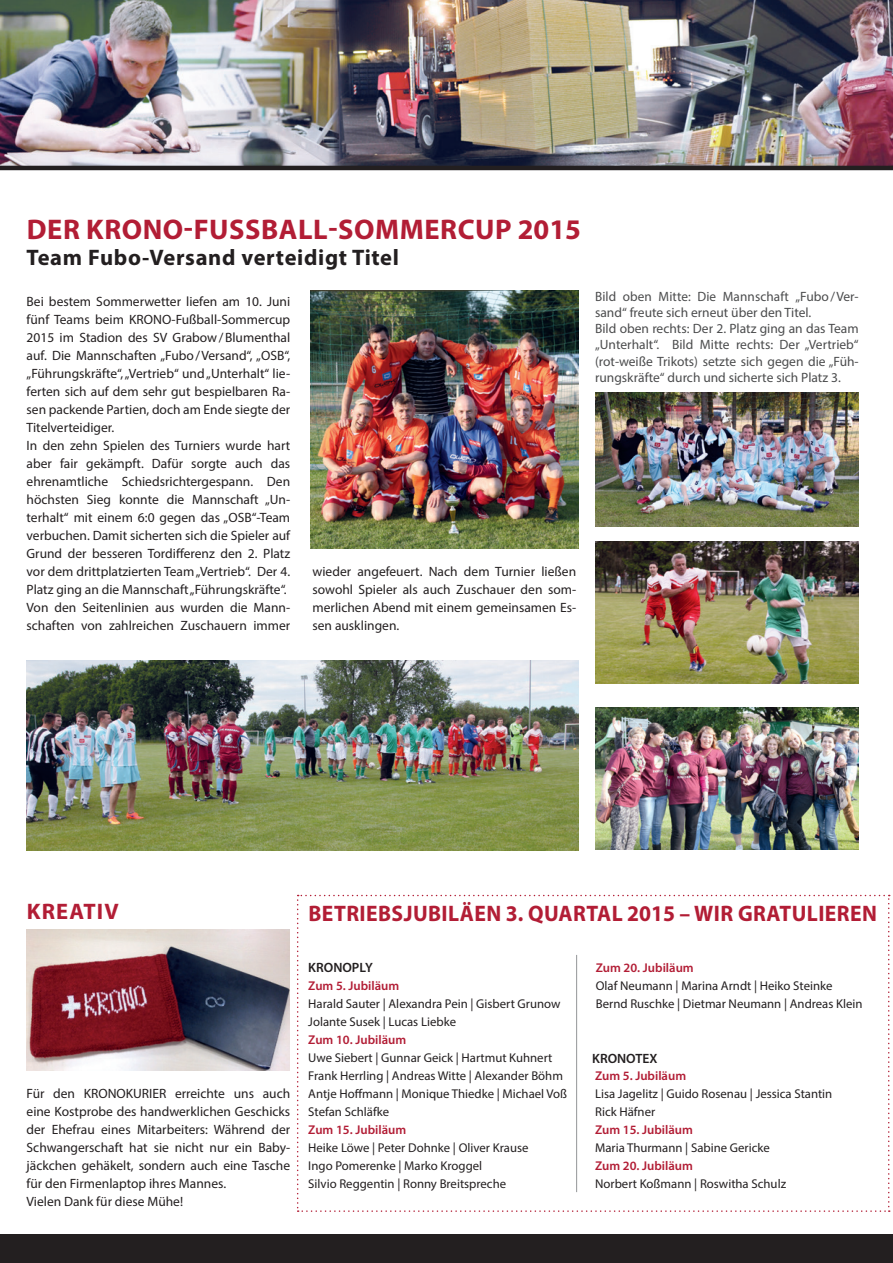
<style>
.page{position:relative;width:893px;height:1263px;background:#fff}
.page>*{position:absolute;margin:0;border:0;box-sizing:border-box;transform-origin:0 0}
.t1{font:700 28.5px "Myriad Pro";letter-spacing:.02em;color:#b21d35}
.t2{font:700 22.5px "Myriad Pro";letter-spacing:.02em;color:#b21d35;scale:.96 1}
.t3{font:700 22.5px "Myriad Pro";letter-spacing:.03em;color:#231f20}
.t4{font:700 22.5px "Myriad Pro";letter-spacing:.05em;color:#b21d35}
.t5{font:13.5px/18px "Myriad Pro";color:#231f20}
.t6{font:13.5px/16.2px "Myriad Pro";color:#4b4c4d}
.t7{font:600 13.5px "Myriad Pro";color:#231f20}
.t8{font:12.75px/18px "Myriad Pro";color:#231f20}
.t9{font:600 12.75px "Myriad Pro";color:#b21d35}
</style>
<div class="page">
<img style="left:0;top:0;width:893px;height:166px">
<hr style="left:0;top:166px;width:893px;height:4px;background:#231f20">
<div style="left:0;top:1234px;width:893px;height:29px;background:#231f20"></div>
<img style="left:595px;top:393px;width:264px;height:134px">
<img style="left:310px;top:291px;width:268px;height:257px">
<img style="left:27px;top:660px;width:551px;height:190px">
<img style="left:595px;top:542px;width:264px;height:141px">
<img style="left:595px;top:708px;width:264px;height:141px">
<img style="left:27px;top:930px;width:262px;height:140px">
<svg style="left:297px;top:895px;width:593px;height:317px"></svg>
<h1 class="t1" style="left:27px;top:211px;width:556px">DER KRONO-FUSSBALL-SOMMERCUP 2015</h1>
<h2 class="t3" style="left:27px;top:242px;width:374px">Team Fubo-Versand verteidigt Titel</h2>
<p class="t5" style="left:27px;top:292px;width:265px">Bei bestem Sommerwetter liefen am 10. Juni fünf Teams beim KRONO-Fußball-Sommercup 2015 im Stadion des SV Grabow / Blumenthal auf. Die Mannschaften „Fubo / Versand“, „OSB“, „Führungskräfte“, „Vertrieb“ und „Unterhalt“ lie&shy;ferten sich auf dem sehr gut bespielbaren Ra&shy;sen packende Partien, doch am Ende siegte der Titelverteidiger.<br>In den zehn Spielen des Turniers wurde hart aber fair gekämpft. Dafür sorgte auch das ehrenamtliche Schiedsrichtergespann. Den höchsten Sieg konnte die Mannschaft „Un&shy;terhalt“ mit einem 6:0 gegen das „OSB“-Team verbuchen. Damit sicherten sich die Spieler auf Grund der besseren Tordifferenz den 2. Platz vor dem drittplatzierten Team „Vertrieb“. Der 4.<br>Platz ging an die Mannschaft „Führungskräfte“.<br>Von den Seitenlinien aus wurden die Mann&shy;schaften von zahlreichen Zuschauern immer</p>
<p class="t6" style="left:595px;top:288px;width:265px">Bild oben Mitte: Die Mannschaft „Fubo / Ver&shy;sand“ freute sich erneut über den Titel.<br>Bild oben rechts: Der 2. Platz ging an das Team „Unterhalt“. Bild Mitte rechts: Der „Vertrieb“ (rot-weiße Trikots) setzte sich gegen die „Füh&shy;rungskräfte“ durch und sicherte sich Platz 3.</p>
<p class="t5" style="left:313px;top:562px;width:265px;text-align:justify">wieder angefeuert. Nach dem Turnier ließen sowohl Spieler als auch Zuschauer den som&shy;merlichen Abend mit einem gemeinsamen Es&shy;sen ausklingen.</p>
<h2 class="t4" style="left:27px;top:897px;width:93px">KREATIV</h2>
<p class="t5" style="left:27px;top:1084px;width:265px">Für den KRONOKURIER erreichte uns auch eine Kostprobe des handwerklichen Geschicks der Ehefrau eines Mitarbeiters: Während der Schwangerschaft hat sie nicht nur ein Baby&shy;jäckchen gehäkelt, sondern auch eine Tasche für den Firmenlaptop ihres Mannes.<br>Vielen Dank für diese Mühe!</p>
<h2 class="t2" style="left:308px;top:898px;width:594px">BETRIEBSJUBILÄEN 3. QUARTAL 2015 – WIR GRATULIEREN</h2>
<p class="t7" style="left:308px;top:959px;width:66px">KRONOPLY</p>
<p class="t9" style="left:596px;top:960px;width:99px">Zum 20. Jubiläum</p>
<p class="t8" style="left:596px;top:977px;width:268px">Olaf Neumann | Marina Arndt | Heiko Steinke<br>Bernd Ruschke | Dietmar Neumann | Andreas Klein</p>
<p class="t9" style="left:308px;top:978px;width:93px">Zum 5. Jubiläum</p>
<p class="t8" style="left:308px;top:995px;width:254px">Harald Sauter | Alexandra Pein | Gisbert Grunow<br>Jolante Susek | Lucas Liebke</p>
<p class="t9" style="left:308px;top:1032px;width:99px">Zum 10. Jubiläum</p>
<p class="t8" style="left:308px;top:1049px;width:260px">Uwe Siebert | Gunnar Geick | Hartmut Kuhnert Frank Herrling | Andreas Witte | Alexander Böhm Antje Hoffmann | Monique Thiedke | Michael Voß Stefan Schläfke</p>
<p class="t9" style="left:308px;top:1122px;width:99px">Zum 15. Jubiläum</p>
<p class="t8" style="left:308px;top:1139px;width:222px">Heike Löwe | Peter Dohnke | Oliver Krause<br>Ingo Pomerenke | Marko Kroggel<br>Silvio Reggentin | Ronny Breitspreche</p>
<p class="t7" style="left:592px;top:1050px;width:67px">KRONOTEX</p>
<p class="t9" style="left:595px;top:1068px;width:93px">Zum 5. Jubiläum</p>
<p class="t8" style="left:595px;top:1085px;width:239px">Lisa Jagelitz | Guido Rosenau | Jessica Stantin<br>Rick Häfner</p>
<p class="t9" style="left:595px;top:1122px;width:99px">Zum 15. Jubiläum</p>
<p class="t8" style="left:595px;top:1139px;width:176px">Maria Thurmann | Sabine Gericke</p>
<p class="t9" style="left:595px;top:1158px;width:99px">Zum 20. Jubiläum</p>
<p class="t8" style="left:595px;top:1175px;width:193px">Norbert Koßmann | Roswitha Schulz</p>
</div>
